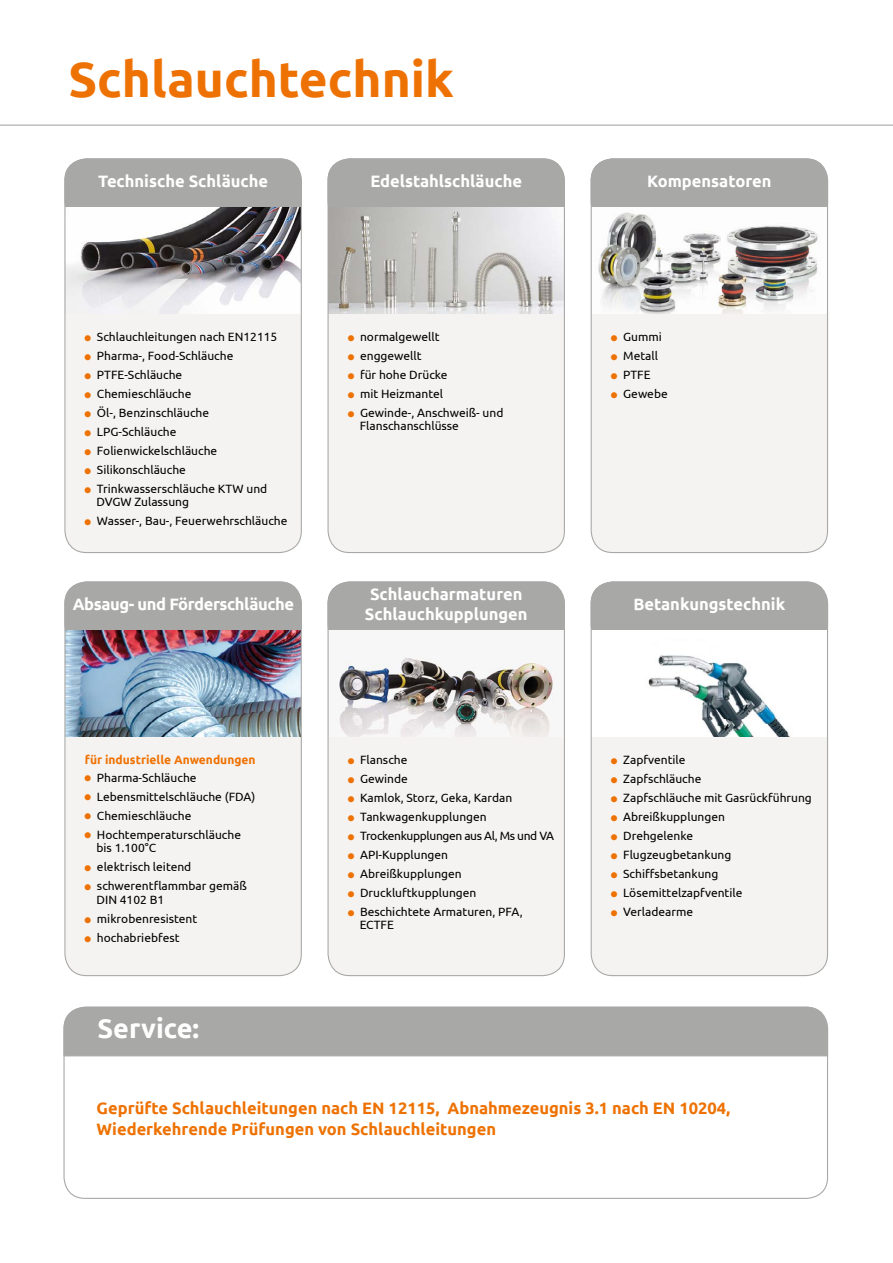
<style>
.page{position:relative;width:893px;height:1263px;background:#fff}
.page>*{position:absolute;margin:0;border:0;box-sizing:border-box;transform-origin:0 0}
.t1{font:700 49.5px "Ubuntu";color:#ee7203}
.t2{font:700 27px "Ubuntu";color:#fff}
.t3{font:700 16.5px/21px "Ubuntu";color:#ee7203}
.t4{font:700 16.5px/19.5px "Ubuntu";color:#fff;text-align:center}
.t5{font:700 16.5px "Ubuntu";letter-spacing:-.025em;color:#fff}
.t6{font:12px/13.5px "Ubuntu";color:#000}
.t7{font:12px "Ubuntu";letter-spacing:-.03em;color:#000}
.t8{font:700 12px "Ubuntu";color:#ee7203}
.s1{color:#ee7203}
</style>
<div class="page">
<hr style="left:0;top:125px;width:893px;height:1px;background:#a8a8a7">
<div style="left:65px;top:1006px;width:764px;height:51px;background:#a8a8a7"></div>
<div style="left:63px;top:1007px;width:765px;height:192px;border:1px solid #a8a8a7;border-radius:21px"></div>
<div style="left:66px;top:159px;width:235px;height:393px;background:#f5f3f1;border-radius:21px"></div>
<div style="left:65px;top:159px;width:236px;height:64px;background:#a8a8a7;border-radius:22px"></div>
<img style="left:66px;top:207px;width:234px;height:106px">
<div style="left:329px;top:159px;width:235px;height:393px;background:#f5f3f1;border-radius:21px"></div>
<div style="left:328px;top:159px;width:236px;height:64px;background:#a8a8a7;border-radius:22px"></div>
<img style="left:329px;top:207px;width:234px;height:106px">
<div style="left:592px;top:159px;width:235px;height:393px;background:#f5f3f1;border-radius:21px"></div>
<div style="left:591px;top:159px;width:236px;height:64px;background:#a8a8a7;border-radius:22px"></div>
<img style="left:593px;top:207px;width:233px;height:106px">
<div style="left:66px;top:583px;width:235px;height:392px;background:#f5f3f1;border-radius:21px"></div>
<div style="left:65px;top:582px;width:236px;height:64px;background:#a8a8a7;border-radius:22px"></div>
<img style="left:66px;top:630px;width:234px;height:106px">
<div style="left:329px;top:583px;width:235px;height:392px;background:#f5f3f1;border-radius:21px"></div>
<div style="left:328px;top:582px;width:236px;height:64px;background:#a8a8a7;border-radius:22px"></div>
<img style="left:329px;top:630px;width:234px;height:106px">
<div style="left:592px;top:583px;width:235px;height:392px;background:#f5f3f1;border-radius:21px"></div>
<div style="left:591px;top:582px;width:236px;height:64px;background:#a8a8a7;border-radius:22px"></div>
<div style="left:592px;top:630px;width:235px;height:106px;background:#fff"></div>
<img style="left:648px;top:655px;width:141px;height:81px">
<div style="left:64px;top:158px;width:238px;height:395px;border:1px solid #a8a8a7;border-radius:22px"></div>
<div style="left:327px;top:158px;width:238px;height:395px;border:1px solid #a8a8a7;border-radius:22px"></div>
<div style="left:591px;top:158px;width:237px;height:395px;border:1px solid #a8a8a7;border-radius:22px"></div>
<div style="left:327px;top:581px;width:238px;height:395px;border:1px solid #a8a8a7;border-radius:22px"></div>
<div style="left:591px;top:581px;width:237px;height:395px;border:1px solid #a8a8a7;border-radius:22px"></div>
<div style="left:64px;top:581px;width:238px;height:395px;border:1px solid #a8a8a7;border-radius:22px"></div>
<h1 class="t1" style="left:68px;top:49px;width:387px">Schlauchtechnik</h1>
<h3 class="t4" style="left:98px;top:171px;width:172px">Technische Schläuche</h3>
<h3 class="t4" style="left:370px;top:171px;width:153px">Edelstahlschläuche</h3>
<p class="t6" style="left:85px;top:329px;width:194px"><span class="s1">■</span> Schlauchleitungen nach EN12115</p>
<p class="t6" style="left:85px;top:348px;width:150px"><span class="s1">■</span> Pharma-, Food-Schläuche</p>
<p class="t6" style="left:85px;top:367px;width:99px"><span class="s1">■</span> PTFE-Schläuche</p>
<p class="t6" style="left:85px;top:386px;width:108px"><span class="s1">■</span> Chemieschläuche</p>
<p class="t6" style="left:85px;top:405px;width:126px"><span class="s1">■</span> Öl-, Benzinschläuche</p>
<p class="t6" style="left:85px;top:424px;width:93px"><span class="s1">■</span> LPG-Schläuche</p>
<p class="t6" style="left:85px;top:443px;width:134px"><span class="s1">■</span> Folienwickelschläuche</p>
<p class="t6" style="left:85px;top:462px;width:102px"><span class="s1">■</span> Silikonschläuche</p>
<p class="t6" style="left:97px;top:481px;width:172px;text-indent:-12px"><span class="s1">■</span> Trinkwasserschläuche KTW und<br>DVGW Zulassung</p>
<p class="t6" style="left:85px;top:514px;width:204px"><span class="s1">■</span> Wasser-, Bau-, Feuerwehrschläuche</p>
<h3 class="t5" style="left:73px;top:594px;width:223px">Absaug- und Förderschläuche</h3>
<p class="t8" style="left:85px;top:752px;width:172px">für industrielle Anwendungen</p>
<p class="t6" style="left:85px;top:770px;width:113px"><span class="s1">■</span> Pharma-Schläuche</p>
<p class="t6" style="left:85px;top:789px;width:172px"><span class="s1">■</span> Lebensmittelschläuche (FDA)</p>
<p class="t6" style="left:85px;top:808px;width:108px"><span class="s1">■</span> Chemieschläuche</p>
<p class="t6" style="left:97px;top:827px;width:146px;text-indent:-12px"><span class="s1">■</span> Hochtemperaturschläuche bis 1.100°C</p>
<p class="t6" style="left:85px;top:860px;width:108px"><span class="s1">■</span> elektrisch leitend</p>
<p class="t6" style="left:97px;top:879px;width:152px;text-indent:-12px"><span class="s1">■</span> schwerentflammbar gemäß<br>DIN 4102 B1</p>
<p class="t6" style="left:85px;top:911px;width:114px"><span class="s1">■</span> mikrobenresistent</p>
<p class="t6" style="left:85px;top:930px;width:96px"><span class="s1">■</span> hochabriebfest</p>
<h2 class="t2" style="left:98px;top:1012px;width:103px">Service:</h2>
<p class="t6" style="left:348px;top:329px;width:93px"><span class="s1">■</span> normalgewellt</p>
<p class="t6" style="left:348px;top:348px;width:75px"><span class="s1">■</span> enggewellt</p>
<p class="t6" style="left:348px;top:367px;width:101px"><span class="s1">■</span> für hohe Drücke</p>
<p class="t6" style="left:348px;top:386px;width:96px"><span class="s1">■</span> mit Heizmantel</p>
<p class="t6" style="left:360px;top:405px;width:145px;text-indent:-12px"><span class="s1">■</span> Gewinde-, Anschweiß- und<br>Flanschanschlüsse</p>
<h3 class="t4" style="left:365px;top:584px;width:164px">Schlaucharmaturen<br>Schlauchkupplungen</h3>
<p class="t6" style="left:348px;top:752px;width:61px"><span class="s1">■</span> Flansche</p>
<p class="t6" style="left:348px;top:771px;width:61px"><span class="s1">■</span> Gewinde</p>
<p class="t6" style="left:348px;top:790px;width:166px"><span class="s1">■</span> Kamlok, Storz, Geka, Kardan</p>
<p class="t6" style="left:348px;top:809px;width:140px"><span class="s1">■</span> Tankwagenkupplungen</p>
<p class="t7" style="left:348px;top:828px;width:208px"><span class="s1">■</span> Trockenkupplungen aus Al, Ms und VA</p>
<p class="t6" style="left:348px;top:847px;width:102px"><span class="s1">■</span> API-Kupplungen</p>
<p class="t6" style="left:348px;top:866px;width:115px"><span class="s1">■</span> Abreißkupplungen</p>
<p class="t6" style="left:348px;top:885px;width:130px"><span class="s1">■</span> Druckluftkupplungen</p>
<p class="t6" style="left:360px;top:904px;width:164px;text-indent:-12px"><span class="s1">■</span> Beschichtete Armaturen, PFA,<br>ECTFE</p>
<h3 class="t4" style="left:647px;top:171px;width:126px">Kompensatoren</h3>
<p class="t6" style="left:611px;top:329px;width:52px"><span class="s1">■</span> Gummi</p>
<p class="t6" style="left:611px;top:348px;width:48px"><span class="s1">■</span> Metall</p>
<p class="t6" style="left:611px;top:367px;width:41px"><span class="s1">■</span> PTFE</p>
<p class="t6" style="left:611px;top:386px;width:58px"><span class="s1">■</span> Gewebe</p>
<h3 class="t4" style="left:633px;top:594px;width:153px">Betankungstechnik</h3>
<p class="t6" style="left:611px;top:752px;width:76px"><span class="s1">■</span> Zapfventile</p>
<p class="t6" style="left:611px;top:771px;width:92px"><span class="s1">■</span> Zapfschläuche</p>
<p class="t6" style="left:611px;top:790px;width:202px"><span class="s1">■</span> Zapfschläuche mit Gasrückführung</p>
<p class="t6" style="left:611px;top:809px;width:115px"><span class="s1">■</span> Abreißkupplungen</p>
<p class="t6" style="left:611px;top:828px;width:83px"><span class="s1">■</span> Drehgelenke</p>
<p class="t6" style="left:611px;top:847px;width:122px"><span class="s1">■</span> Flugzeugbetankung</p>
<p class="t6" style="left:611px;top:866px;width:109px"><span class="s1">■</span> Schiffsbetankung</p>
<p class="t6" style="left:611px;top:885px;width:133px"><span class="s1">■</span> Lösemittelzapfventile</p>
<p class="t6" style="left:611px;top:904px;width:83px"><span class="s1">■</span> Verladearme</p>
<h3 class="t3" style="left:97px;top:1097px;width:635px">Geprüfte Schlauchleitungen nach EN 12115, Abnahmezeugnis 3.1 nach EN 10204,<br>Wiederkehrende Prüfungen von Schlauchleitungen</h3>
</div>
